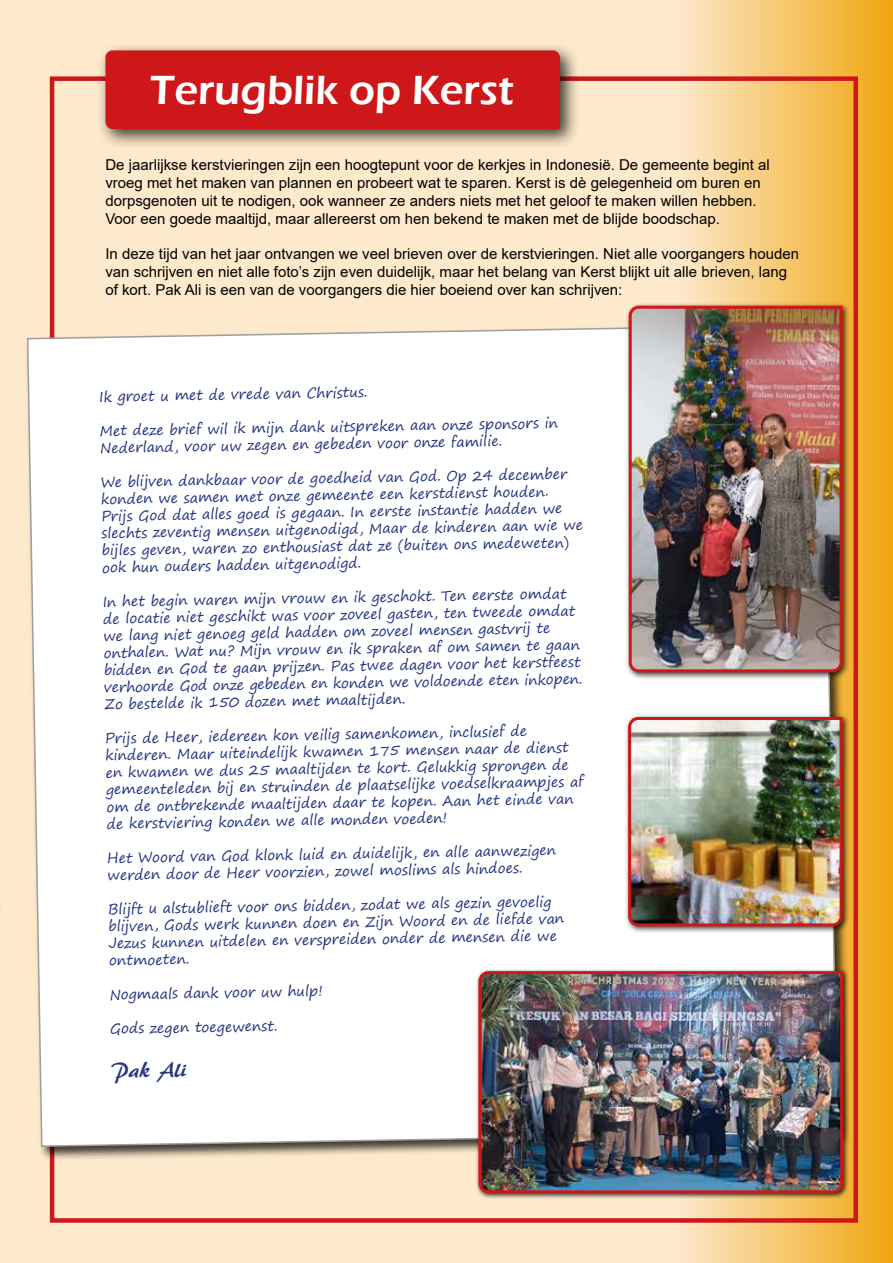
<style>
.page{position:relative;width:893px;height:1263px;background:#fde9cb}
.page>*{position:absolute;margin:0;border:0;box-sizing:border-box;transform-origin:0 0}
.t1{font:600 42px "Eras ITC";color:#fff}
.t2{font:22.5px "ARBERKLEY";color:#283583}
.t3{font:15px/18px "Arial";color:#000}
.t4{font:14.25px/17.1px "Segoe Print";color:#283583}
</style>
<div class="page">
<svg style="left:690px;top:0;width:203px;height:1263px"></svg>
<div style="left:97px;top:42px;width:483px;height:107px;background:#000;opacity:.75"></div>
<div style="left:105px;top:50px;width:455px;height:79px;background:#cd1719"></div>
<div style="left:27px;top:323px;width:811px;height:825px;background:#fff"></div>
<div style="left:624px;top:713px;width:226px;height:221px;background:#000;opacity:.75"></div>
<img style="left:627px;top:715px;width:217px;height:213px">
<div style="left:475px;top:968px;width:374px;height:231px;background:#000;opacity:.75"></div>
<img style="left:477px;top:969px;width:368px;height:226px">
<div style="left:625px;top:302px;width:225px;height:378px;background:#000;opacity:.75"></div>
<img style="left:627px;top:304px;width:217px;height:370px">
<h1 class="t1" style="left:150px;top:66px;width:365px">Terugblik op Kerst</h1>
<p class="t3" style="left:105px;top:156px;width:666px">De jaarlijkse kerstvieringen zijn een hoogtepunt voor de kerkjes in Indonesië. De gemeente begint al vroeg met het maken van plannen en probeert wat te sparen. Kerst is dè gelegenheid om buren en dorpsgenoten uit te nodigen, ook wanneer ze anders niets met het geloof te maken willen hebben.<br>Voor een goede maaltijd, maar allereerst om hen bekend te maken met de blijde boodschap.</p>
<p class="t3" style="left:105px;top:245px;width:695px">In deze tijd van het jaar ontvangen we veel brieven over de kerstvieringen. Niet alle voorgangers houden van schrijven en niet alle foto’s zijn even duidelijk, maar het belang van Kerst blijkt uit alle brieven, lang of kort. Pak Ali is een van de voorgangers die hier boeiend over kan schrijven:</p>
<p class="t4" style="left:99px;top:388px;width:270px;rotate:-1deg">Ik groet u met de vrede van Christus.</p>
<p class="t4" style="left:100px;top:422px;width:460px;rotate:-1deg">Met deze brief wil ik mijn dank uitspreken aan onze sponsors in<br>Nederland, voor uw zegen en gebeden voor onze familie.</p>
<p class="t4" style="left:100px;top:473px;width:483px;rotate:-1deg">We blijven dankbaar voor de goedheid van God. Op 24 december konden we samen met onze gemeente een kerstdienst houden.<br>Prijs God dat alles goed is gegaan. In eerste instantie hadden we slechts zeventig mensen uitgenodigd, Maar de kinderen aan wie we bijles geven, waren zo enthousiast dat ze (buiten ons medeweten) ook hun ouders hadden uitgenodigd.</p>
<p class="t4" style="left:103px;top:593px;width:480px;rotate:-1deg">In het begin waren mijn vrouw en ik geschokt. Ten eerste omdat de locatie niet geschikt was voor zoveel gasten, ten tweede omdat we lang niet genoeg geld hadden om zoveel mensen gastvrij te onthalen. Wat nu? Mijn vrouw en ik spraken af om samen te gaan bidden en God te gaan prijzen. Pas twee dagen voor het kerstfeest verhoorde God onze gebeden en konden we voldoende eten inkopen.<br>Zo bestelde ik 150 dozen met maaltijden.</p>
<p class="t4" style="left:105px;top:729px;width:479px;rotate:-1deg">Prijs de Heer, iedereen kon veilig samenkomen, inclusief de kinderen. Maar uiteindelijk kwamen 175 mensen naar de dienst en kwamen we dus 25 maaltijden te kort. Gelukkig sprongen de gemeenteleden bij en struinden de plaatselijke voedselkraampjes af om de ontbrekende maaltijden daar te kopen. Aan het einde van de kerstviering konden we alle monden voeden!</p>
<p class="t4" style="left:107px;top:849px;width:451px;rotate:-1deg">Het Woord van God klonk luid en duidelijk, en alle aanwezigen werden door de Heer voorzien, zowel moslims als hindoes.</p>
<p class="t4" style="left:108px;top:900px;width:457px;rotate:-1deg">Blijft u alstublieft voor ons bidden, zodat we als gezin gevoelig blijven, Gods werk kunnen doen en Zijn Woord en de liefde van Jezus kunnen uitdelen en verspreiden onder de mensen die we ontmoeten.</p>
<p class="t4" style="left:109px;top:985px;width:215px;rotate:-1deg">Nogmaals dank voor uw hulp!</p>
<p class="t4" style="left:110px;top:1020px;width:169px;rotate:-1deg">Gods zegen toegewenst.</p>
<h2 class="t2" style="left:111px;top:1056px;width:77px;rotate:-1deg">Pak Ali</h2>
</div>
